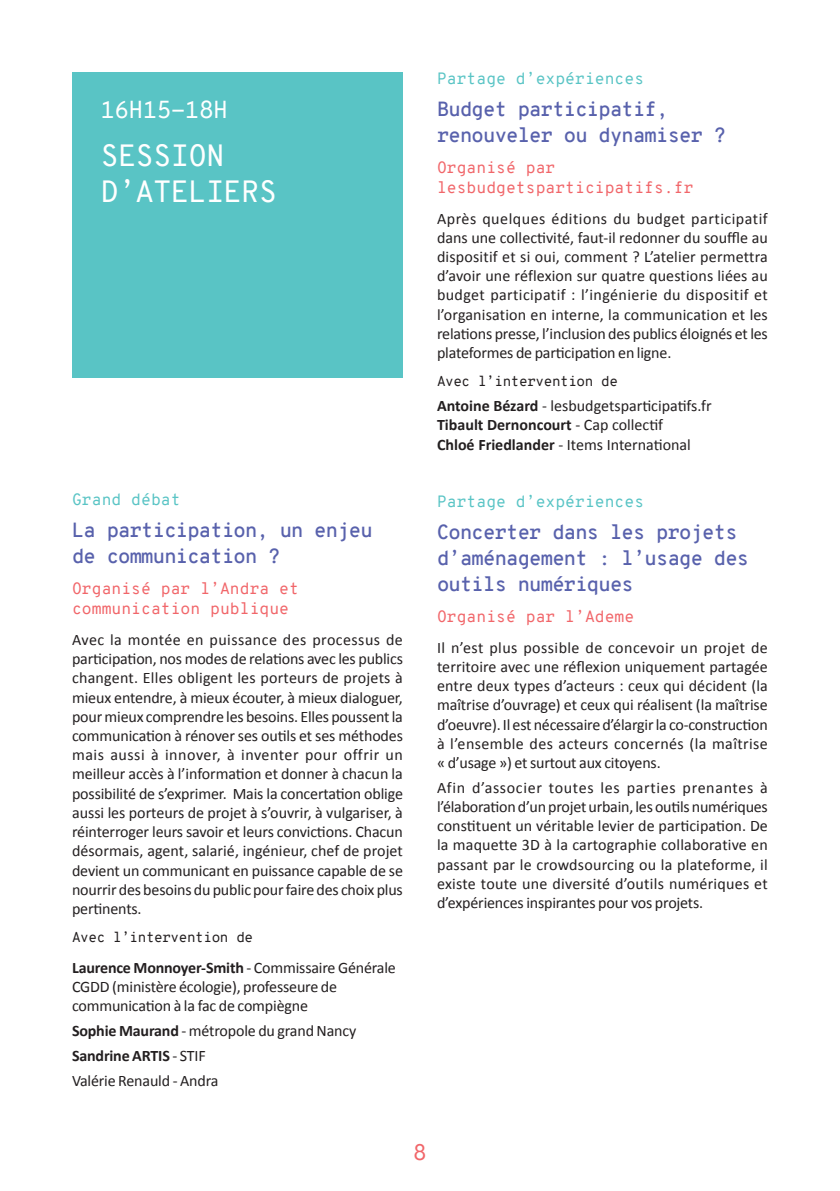
<style>
.page{position:relative;width:840px;height:1191px;background:#fff}
.page>*{position:absolute;margin:0;border:0;box-sizing:border-box;transform-origin:0 0}
.t1{font:30px/36px "Overpass Mono";letter-spacing:-.03em;color:#fff}
.t2{font:24px "Overpass Mono";letter-spacing:-.03em;color:#fff}
.t3{font:22px "Overpass Mono";color:#f1666a}
.t4{font:600 20px/26px "Overpass Mono";letter-spacing:-.04em;color:#5861ac}
.t5{font:16px/19.2px "Calibri";letter-spacing:-.01em;color:#231f20;text-align:justify}
.t6{font:16px/20px "Overpass Mono";color:#f1666a}
.t7{font:16px "Overpass Mono";color:#59c4c5}
.t8{font:14px "Overpass Mono";letter-spacing:-.03em;color:#231f20}
.s1{font-weight:700}
</style>
<div class="page">
<div style="left:72px;top:72px;width:331px;height:305px;background:#59c4c5"></div>
<h2 class="t2" style="left:100px;top:93px;width:129px">16H15-18H</h2>
<h1 class="t1" style="left:100px;top:137px;width:178px">SESSION<br>D’ATELIERS</h1>
<p class="t7" style="left:72px;top:488px;width:110px">Grand débat</p>
<p class="t4" style="left:72px;top:517px;width:302px">La participation, un enjeu de communication ?</p>
<p class="t6" style="left:72px;top:579px;width:228px">Organisé par l’Andra et communication publique</p>
<p class="t5" style="left:72px;top:630px;width:332px">Avec la montée en puissance des processus de participation, nos modes de relations avec les publics changent. Elles obligent les porteurs de projets à mieux entendre, à mieux écouter, à mieux dialoguer, pour mieux comprendre les besoins. Elles poussent la communication à rénover ses outils et ses méthodes mais aussi à innover, à inventer pour offrir un meilleur accès à l’information et donner à chacun la possibilité de s’exprimer. Mais la concertation oblige aussi les porteurs de projet à s’ouvrir, à vulgariser, à réinterroger leurs savoir et leurs convictions. Chacun désormais, agent, salarié, ingénieur, chef de projet devient un communicant en puissance capable de se nourrir des besoins du public pour faire des choix plus pertinents.</p>
<p class="t8" style="left:72px;top:927px;width:182px">Avec l’intervention de</p>
<p class="t5" style="left:72px;top:957px;width:325px;text-align:left"><span class="s1">Laurence Monnoyer-Smith</span> - Commissaire Générale<br>CGDD (ministère écologie), professeure de communication à la fac de compiègne</p>
<p class="t5" style="left:72px;top:1018px;width:285px;line-height:24.8px;text-align:left"><span class="s1">Sophie Maurand</span> - métropole du grand Nancy<br><span class="s1">Sandrine ARTIS</span> - STIF<br>Valérie Renauld - Andra</p>
<p class="t7" style="left:437px;top:67px;width:208px">Partage d’expériences</p>
<p class="t4" style="left:437px;top:96px;width:290px">Budget participatif, renouveler ou dynamiser ?</p>
<p class="t6" style="left:437px;top:158px;width:258px">Organisé par lesbudgetsparticipatifs.fr</p>
<p class="t5" style="left:437px;top:209px;width:332px">Après quelques éditions du budget participatif dans une collectivité, faut-il redonner du souffle au dispositif et si oui, comment ? L’atelier permettra d’avoir une réflexion sur quatre questions liées au budget participatif : l’ingénierie du dispositif et l’organisation en interne, la communication et les relations presse, l’inclusion des publics éloignés et les plateformes de participation en ligne.</p>
<p class="t8" style="left:437px;top:371px;width:182px">Avec l’intervention de</p>
<p class="t5" style="left:437px;top:396px;width:276px;text-align:left"><span class="s1">Antoine Bézard</span> - lesbudgetsparticipatifs.fr<br><span class="s1">Tibault Dernoncourt</span> - Cap collectif<br><span class="s1">Chloé Friedlander</span> - Items International</p>
<p class="t7" style="left:437px;top:490px;width:208px">Partage d’expériences</p>
<p class="t4" style="left:437px;top:519px;width:313px">Concerter dans les projets d’aménagement : l’usage des outils numériques</p>
<p class="t6" style="left:437px;top:606px;width:199px">Organisé par l’Ademe</p>
<p class="t5" style="left:437px;top:638px;width:332px">Il n’est plus possible de concevoir un projet de territoire avec une réflexion uniquement partagée entre deux types d’acteurs : ceux qui décident (la maîtrise d’ouvrage) et ceux qui réalisent (la maîtrise d’oeuvre). Il est nécessaire d’élargir la co-construction à l’ensemble des acteurs concernés (la maîtrise « d’usage ») et surtout aux citoyens.</p>
<p class="t5" style="left:437px;top:778px;width:332px">Afin d’associer toutes les parties prenantes à l’élaboration d’un projet urbain, les outils numériques constituent un véritable levier de participation. De la maquette 3D à la cartographie collaborative en passant par le crowdsourcing ou la plateforme, il existe toute une diversité d’outils numériques et d’expériences inspirantes pour vos projets.</p>
<h3 class="t3" style="left:413px;top:1136px;width:15px">8</h3>
</div>
